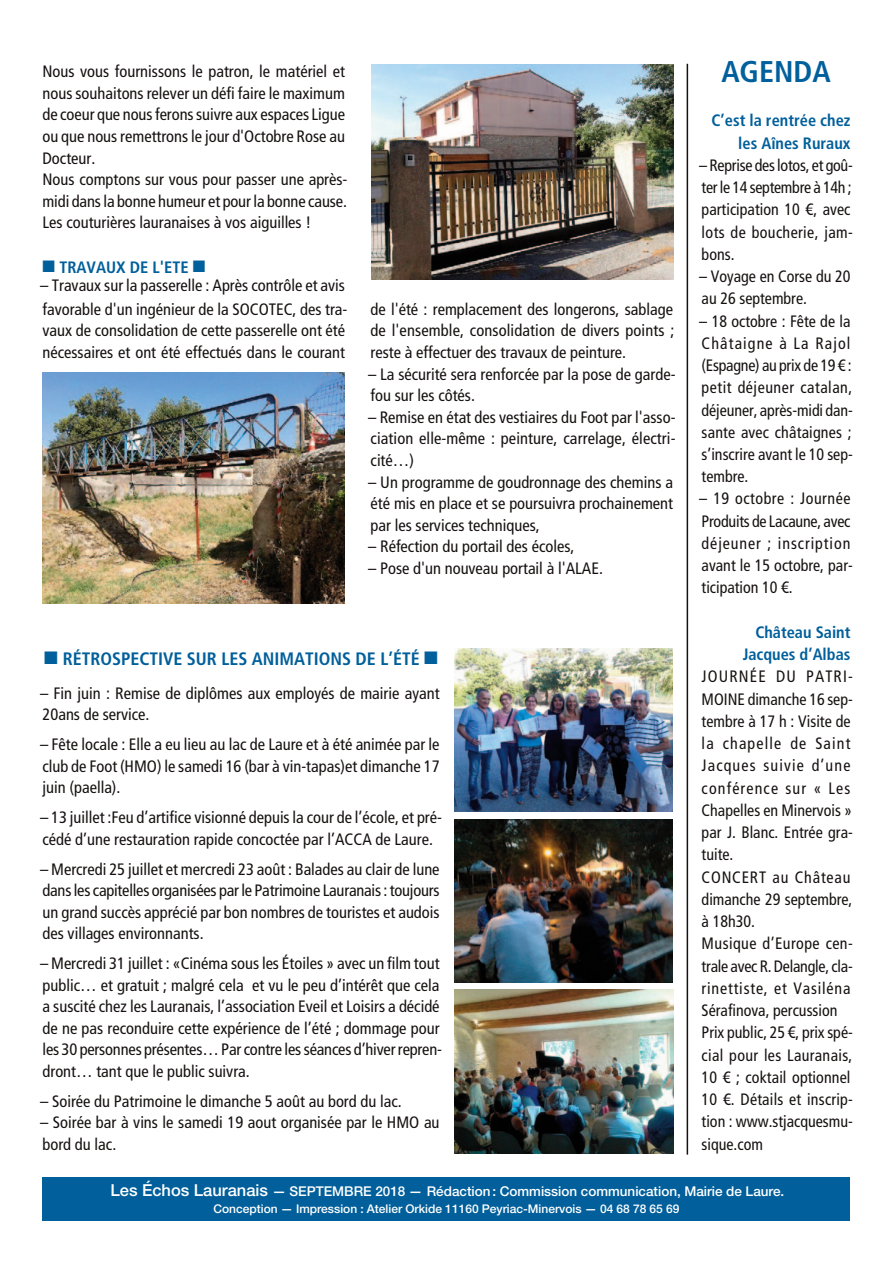
<style>
.page{position:relative;width:893px;height:1263px;background:#fff}
.page>*{position:absolute;margin:0;border:0;box-sizing:border-box;transform-origin:0 0}
.t1{font:700 condensed 30px "Frutiger LT Std";color:#015f9b}
.t2{font:700 condensed 18px "Frutiger LT Std";color:#015f9b}
.t3{font:condensed 16.5px/22.2px "Frutiger LT Std";color:#161110}
.t4{font:700 condensed 16.5px/22.2px "Frutiger LT Std";color:#015f9b;text-align:right}
.t5{font:500 13.5px "Helvetica Neue LT Com";color:#fff}
.t6{font:500 12px "Helvetica Neue LT Com";color:#fff}
.s1{font-size:16.5px}
</style>
<div class="page">
<div style="left:43px;top:1177px;width:807px;height:43px;background:#015f9b"></div>
<hr style="left:687px;top:64px;width:1px;height:1090px;background:#161110">
<img style="left:371px;top:65px;width:302px;height:214px">
<img style="left:43px;top:373px;width:302px;height:231px">
<img style="left:454px;top:819px;width:219px;height:164px">
<img style="left:455px;top:990px;width:218px;height:164px">
<img style="left:454px;top:648px;width:219px;height:164px">
<p class="t3" style="left:43px;top:62px;width:304px;line-height:21.6px;text-align:justify">Nous vous fournissons le patron, le matériel et nous souhaitons relever un défi faire le maximum de coeur que nous ferons suivre aux espaces Ligue ou que nous remettrons le jour d'Octobre Rose au Docteur.</p>
<p class="t3" style="left:43px;top:170px;width:306px;line-height:21.6px;text-align:justify">Nous comptons sur vous pour passer une après&shy;midi dans la bonne humeur et pour la bonne cause.<br>Les couturières lauranaises à vos aiguilles !</p>
<p class="t4" style="left:43px;top:256px;width:164px">■ TRAVAUX DE L'ETE ■</p>
<p class="t3" style="left:40px;top:275px;width:309px;line-height:23.4px">– Travaux sur la passerelle : Après contrôle et avis favorable d'un ingénieur de la SOCOTEC, des tra-</p>
<p class="t3" style="left:43px;top:321px;width:304px;line-height:21.6px">vaux de consolidation de cette passerelle ont été nécessaires et ont été effectués dans le courant</p>
<p class="t3" style="left:371px;top:300px;width:305px;line-height:21.6px;text-align:justify">de l'été : remplacement des longerons, sablage de l'ensemble, consolidation de divers points ; reste à effectuer des travaux de peinture.</p>
<p class="t3" style="left:368px;top:364px;width:309px;line-height:21.6px">– La sécurité sera renforcée par la pose de garde&shy;fou sur les côtés.</p>
<p class="t3" style="left:368px;top:408px;width:309px;line-height:21.6px;text-align:justify">– Remise en état des vestiaires du Foot par l'asso&shy;ciation elle-même : peinture, carrelage, électri&shy;cité…)</p>
<p class="t3" style="left:368px;top:472px;width:306px;line-height:21.6px;text-align:justify">– Un programme de goudronnage des chemins a été mis en place et se poursuivra prochainement par les services techniques,</p>
<p class="t3" style="left:368px;top:537px;width:208px">– Réfection du portail des écoles,</p>
<p class="t3" style="left:368px;top:559px;width:236px">– Pose d'un nouveau portail à l'ALAE.</p>
<p class="t2" style="left:44px;top:648px;width:395px">■ RÉTROSPECTIVE SUR LES ANIMATIONS DE L’ÉTÉ ■</p>
<p class="t3" style="left:40px;top:684px;width:401px;line-height:21.5px">– Fin juin : Remise de diplômes aux employés de mairie ayant<br>20ans de service.</p>
<p class="t3" style="left:40px;top:735px;width:401px;line-height:21.5px;text-align:justify">– Fête locale : Elle a eu lieu au lac de Laure et à été animée par le club de Foot (HMO) le samedi 16 (bar à vin-tapas)et dimanche 17 juin (paella).</p>
<p class="t3" style="left:40px;top:808px;width:403px;line-height:21.5px">– 13 juillet :Feu d’artifice visionné depuis la cour de l’école, et pré&shy;cédé d’une restauration rapide concoctée par l’ACCA de Laure.</p>
<p class="t3" style="left:40px;top:860px;width:401px;line-height:21.5px;text-align:justify">– Mercredi 25 juillet et mercredi 23 août : Balades au clair de lune dans les capitelles organisées par le Patrimoine Lauranais : toujours un grand succès apprécié par bon nombres de touristes et audois des villages environnants.</p>
<p class="t3" style="left:40px;top:954px;width:403px;line-height:21.5px">– Mercredi 31 juillet : «Cinéma sous les Étoiles » avec un film tout public… et gratuit ; malgré cela et vu le peu d’intérêt que cela a suscité chez les Lauranais, l’association Eveil et Loisirs a décidé de ne pas reconduire cette expérience de l’été ; dommage pour les 30 personnes présentes… Par contre les séances d’hiver repren&shy;dront… tant que le public suivra.</p>
<p class="t3" style="left:40px;top:1091px;width:363px">– Soirée du Patrimoine le dimanche 5 août au bord du lac.</p>
<p class="t3" style="left:40px;top:1113px;width:401px;line-height:21.5px">– Soirée bar à vins le samedi 19 aout organisée par le HMO au bord du lac.</p>
<p class="t1" style="left:721px;top:54px;width:111px">AGENDA</p>
<p class="t4" style="left:712px;top:110px;width:140px">C’est la rentrée chez les Aînes Ruraux</p>
<p class="t3" style="left:699px;top:155px;width:155px">– Reprise des lotos, et goû&shy;ter le 14 septembre à 14h ; participation 10 €, avec lots de boucherie, jam&shy;bons.</p>
<p class="t3" style="left:699px;top:267px;width:153px">– Voyage en Corse du 20 au 26 septembre.</p>
<p class="t3" style="left:699px;top:311px;width:155px">– 18 octobre : Fête de la<br>Châtaigne à La Rajol (Espagne) au prix de 19 € : petit déjeuner catalan, déjeuner, après-midi dan&shy;sante avec châtaignes ; s’inscrire avant le 10 sep&shy;tembre.</p>
<p class="t3" style="left:699px;top:489px;width:155px">– 19 octobre : Journée<br>Produits de Lacaune, avec déjeuner ; inscription avant le 15 octobre, par&shy;ticipation 10 €.</p>
<p class="t4" style="left:743px;top:621px;width:109px">Château Saint<br>Jacques d’Albas</p>
<p class="t3" style="left:702px;top:667px;width:153px">JOURNÉE DU PATRI-<br>MOINE dimanche 16 sep&shy;tembre à 17 h : Visite de la chapelle de Saint<br>Jacques suivie d’une conférence sur « Les<br>Chapelles en Minervois » par J. Blanc. Entrée gra&shy;tuite.</p>
<p class="t3" style="left:702px;top:867px;width:152px;text-align:justify">CONCERT au Château dimanche 29 septembre, à 18h30.</p>
<p class="t3" style="left:702px;top:934px;width:153px">Musique d’Europe cen&shy;trale avec R. Delangle, cla&shy;rinettiste, et Vasiléna<br>Sérafinova, percussion</p>
<p class="t3" style="left:702px;top:1023px;width:153px">Prix public, 25 €, prix spé&shy;cial pour les Lauranais,<br>10 € ; coktail optionnel<br>10 €. Détails et inscrip&shy;tion : www.stjacquesmu&shy;sique.com</p>
<p class="t5" style="left:110px;top:1184px;width:675px"><span class="s1">Les Échos Lauranais</span> — SEPTEMBRE 2018 — Rédaction: Commission communication, Mairie de Laure.</p>
<p class="t6" style="left:214px;top:1202px;width:467px">Conception — Impression : Atelier Orkide 11160 Peyriac-Minervois — 04 68 78 65 69</p>
</div>
